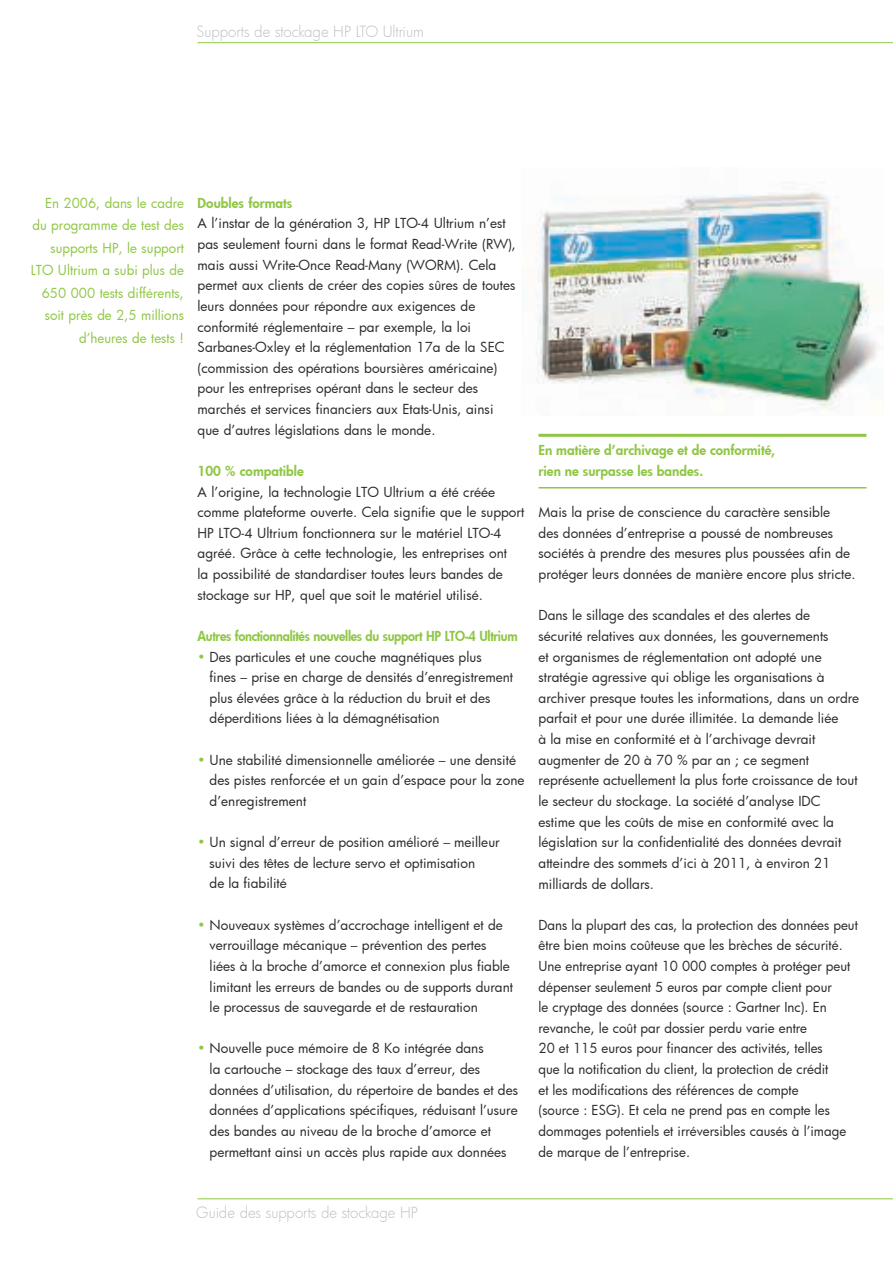
<style>
.page{position:relative;width:893px;height:1263px;background:#fff}
.page>*{position:absolute;margin:0;border:0;box-sizing:border-box;transform-origin:0 0}
.t1{font:300 15px "Futura";letter-spacing:-.005em;color:#bebfc2}
.t2{font:13.5px/20.7px "Futura";color:#2b292a}
.t3{font:13.5px/22.5px "Futura";color:#8fc744;text-align:right}
.t4{font:800 13.5px/20.7px "Futura";color:#8fc744}
.t5{font:800 13.5px "Futura";letter-spacing:-.025em;color:#8fc744;scale:.95 1}
.s1{color:#8fc744}
</style>
<div class="page">
<hr style="left:197px;top:1198px;width:696px;height:1px;background:#8fc744">
<hr style="left:197px;top:42px;width:696px;height:1px;background:#8fc744">
<img style="left:535px;top:192px;width:343px;height:220px">
<hr style="left:538px;top:487px;width:328px;height:1px;background:#8fc744">
<hr style="left:538px;top:434px;width:328px;height:3px;background:#8fc744">
<p class="t1" style="left:196px;top:25px;width:229px">Supports de stockage HP LTO Ultrium</p>
<p class="t3" style="left:31px;top:193px;width:155px">En 2006, dans le cadre du programme de test des supports HP, le support<br>LTO Ultrium a subi plus de<br>650 000 tests différents, soit près de 2,5 millions d’heures de tests !</p>
<p class="t4" style="left:198px;top:194px;width:96px">Doubles formats</p>
<p class="t2" style="left:198px;top:214px;width:320px">A l’instar de la génération 3, HP LTO-4 Ultrium n’est pas seulement fourni dans le format Read-Write (RW), mais aussi Write-Once Read-Many (WORM). Cela permet aux clients de créer des copies sûres de toutes leurs données pour répondre aux exigences de conformité réglementaire – par exemple, la loi Sarbanes-Oxley et la réglementation 17a de la SEC (commission des opérations boursières américaine) pour les entreprises opérant dans le secteur des marchés et services financiers aux Etats-Unis, ainsi que d’autres législations dans le monde.</p>
<p class="t4" style="left:198px;top:462px;width:108px">100 % compatible</p>
<p class="t2" style="left:198px;top:482px;width:328px">A l’origine, la technologie LTO Ultrium a été créée comme plateforme ouverte. Cela signifie que le support HP LTO-4 Ultrium fonctionnera sur le matériel LTO-4 agréé. Grâce à cette technologie, les entreprises ont<br>la possibilité de standardiser toutes leurs bandes de stockage sur HP, quel que soit le matériel utilisé.</p>
<p class="t5" style="left:198px;top:630px;width:339px">Autres fonctionnalités nouvelles du support HP LTO-4 Ultrium</p>
<p class="t2" style="left:210px;top:647px;width:305px;text-indent:-12px"><span class="s1">•</span> Des particules et une couche magnétiques plus<br>fines – prise en charge de densités d’enregistrement plus élevées grâce à la réduction du bruit et des déperditions liées à la démagnétisation</p>
<p class="t2" style="left:210px;top:750px;width:316px;text-indent:-12px"><span class="s1">•</span> Une stabilité dimensionnelle améliorée – une densité des pistes renforcée et un gain d’espace pour la zone d’enregistrement</p>
<p class="t2" style="left:210px;top:833px;width:292px;text-indent:-12px"><span class="s1">•</span> Un signal d’erreur de position amélioré – meilleur suivi des têtes de lecture servo et optimisation<br>de la fiabilité</p>
<p class="t2" style="left:210px;top:915px;width:305px;text-indent:-12px"><span class="s1">•</span> Nouveaux systèmes d’accrochage intelligent et de verrouillage mécanique – prévention des pertes liées à la broche d’amorce et connexion plus fiable limitant les erreurs de bandes ou de supports durant le processus de sauvegarde et de restauration</p>
<p class="t2" style="left:210px;top:1039px;width:310px;text-indent:-12px"><span class="s1">•</span> Nouvelle puce mémoire de 8 Ko intégrée dans<br>la cartouche – stockage des taux d’erreur, des données d’utilisation, du répertoire de bandes et des données d’applications spécifiques, réduisant l’usure des bandes au niveau de la broche d’amorce et permettant ainsi un accès plus rapide aux données</p>
<p class="t4" style="left:538px;top:441px;width:238px">En matière d’archivage et de conformité, rien ne surpasse les bandes.</p>
<p class="t2" style="left:538px;top:503px;width:319px">Mais la prise de conscience du caractère sensible<br>des données d’entreprise a poussé de nombreuses sociétés à prendre des mesures plus poussées afin de protéger leurs données de manière encore plus stricte.</p>
<p class="t2" style="left:538px;top:606px;width:322px">Dans le sillage des scandales et des alertes de<br>sécurité relatives aux données, les gouvernements<br>et organismes de réglementation ont adopté une stratégie agressive qui oblige les organisations à archiver presque toutes les informations, dans un ordre parfait et pour une durée illimitée. La demande liée<br>à la mise en conformité et à l’archivage devrait augmenter de 20 à 70 % par an ; ce segment représente actuellement la plus forte croissance de tout le secteur du stockage. La société d’analyse IDC estime que les coûts de mise en conformité avec la législation sur la confidentialité des données devrait atteindre des sommets d’ici à 2011, à environ 21 milliards de dollars.</p>
<p class="t2" style="left:538px;top:915px;width:321px">Dans la plupart des cas, la protection des données peut être bien moins coûteuse que les brèches de sécurité.<br>Une entreprise ayant 10 000 comptes à protéger peut dépenser seulement 5 euros par compte client pour<br>le cryptage des données (source : Gartner Inc). En revanche, le coût par dossier perdu varie entre<br>20 et 115 euros pour financer des activités, telles<br>que la notification du client, la protection de crédit<br>et les modifications des références de compte<br>(source : ESG). Et cela ne prend pas en compte les dommages potentiels et irréversibles causés à l’image de marque de l’entreprise.</p>
<p class="t1" style="left:196px;top:1206px;width:223px">Guide des supports de stockage HP</p>
</div>
